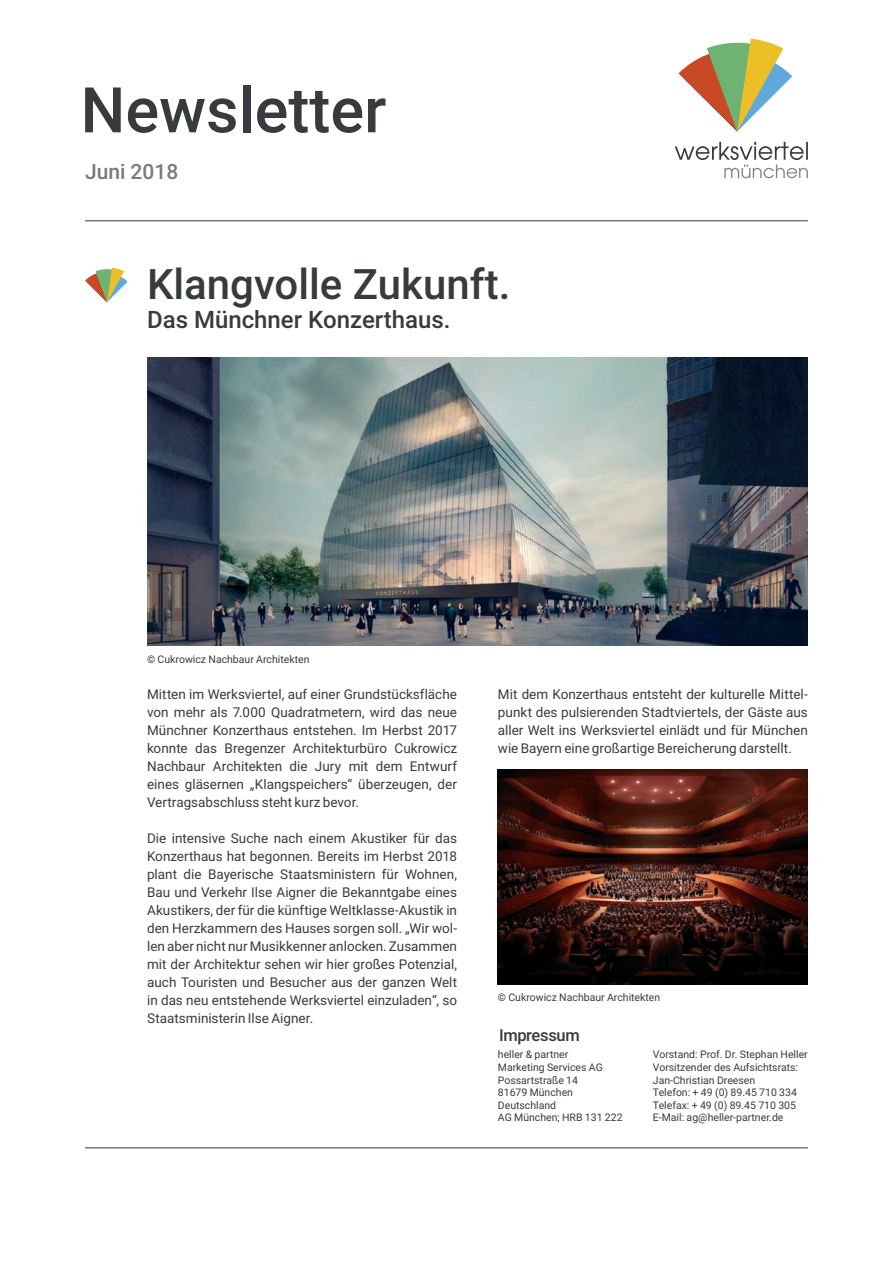
<style>
.page{position:relative;width:893px;height:1263px;background:#fff}
.page>*{position:absolute;margin:0;border:0;box-sizing:border-box;transform-origin:0 0}
.t1{font:500 63px "Roboto";color:#373b3d}
.t2{font:500 42px "Roboto";color:#373b3d}
.t3{font:500 24px "Roboto";color:#373b3d}
.t4{font:500 21px "Roboto";color:#787a7b}
.t5{font:500 16.5px "Roboto";letter-spacing:-.02em;color:#373b3d}
.t6{font:13.5px/18px "Roboto";color:#373b3d;text-align:justify}
.t7{font:10.5px/12.6px "Roboto";color:#373b3d}
</style>
<div class="page">
<svg style="left:678px;top:39px;width:114px;height:93px"></svg>
<svg style="left:675px;top:142px;width:133px;height:36px"></svg>
<hr style="left:85px;top:220px;width:723px;height:1px;background:#787a7b">
<hr style="left:85px;top:1147px;width:723px;height:1px;background:#787a7b">
<svg style="left:85px;top:268px;width:43px;height:34px"></svg>
<img style="left:147px;top:357px;width:661px;height:288px">
<img style="left:498px;top:770px;width:310px;height:214px">
<h1 class="t1" style="left:81px;top:66px;width:307px">Newsletter</h1>
<h3 class="t4" style="left:85px;top:156px;width:95px">Juni 2018</h3>
<h2 class="t2" style="left:147px;top:254px;width:365px">Klangvolle Zukunft.</h2>
<h3 class="t3" style="left:147px;top:303px;width:305px">Das Münchner Konzerthaus.</h3>
<p class="t7" style="left:147px;top:652px;width:164px">© Cukrowicz Nachbaur Architekten</p>
<p class="t6" style="left:147px;top:685px;width:312px">Mitten im Werksviertel, auf einer Grundstücksfläche von mehr als 7.000 Quadratmetern, wird das neue Münchner Konzerthaus entstehen. Im Herbst 2017 konnte das Bregenzer Architekturbüro Cukrowicz Nachbaur Architekten die Jury mit dem Entwurf eines gläsernen „Klangspeichers“ überzeugen, der Vertragsabschluss steht kurz bevor.</p>
<p class="t6" style="left:147px;top:829px;width:312px">Die intensive Suche nach einem Akustiker für das Konzerthaus hat begonnen. Bereits im Herbst 2018 plant die Bayerische Staatsministern für Wohnen, Bau und Verkehr Ilse Aigner die Bekanntgabe eines Akustikers, der für die künftige Weltklasse-Akustik in den Herzkammern des Hauses sorgen soll. „Wir wol&shy;len aber nicht nur Musikkenner anlocken. Zusammen mit der Architektur sehen wir hier großes Potenzial, auch Touristen und Besucher aus der ganzen Welt in das neu entstehende Werksviertel einzuladen“, so Staatsministerin Ilse Aigner.</p>
<p class="t6" style="left:498px;top:685px;width:312px">Mit dem Konzerthaus entsteht der kulturelle Mittel&shy;punkt des pulsierenden Stadtviertels, der Gäste aus aller Welt ins Werksviertel einlädt und für München wie Bayern eine großartige Bereicherung darstellt.</p>
<p class="t7" style="left:498px;top:990px;width:164px">© Cukrowicz Nachbaur Architekten</p>
<p class="t5" style="left:499px;top:1024px;width:82px">Impressum</p>
<p class="t7" style="left:498px;top:1048px;width:126px">heller &amp; partner<br>Marketing Services AG<br>Possartstraße 14<br>81679 München<br>Deutschland<br>AG München; HRB 131 222</p>
<p class="t7" style="left:653px;top:1048px;width:156px">Vorstand: Prof. Dr. Stephan Heller<br>Vorsitzender des Aufsichtsrats:<br>Jan-Christian Dreesen<br>Telefon: + 49 (0) 89.45 710 334<br>Telefax: + 49 (0) 89.45 710 305<br>E-Mail: ag@heller-partner.de</p>
</div>
